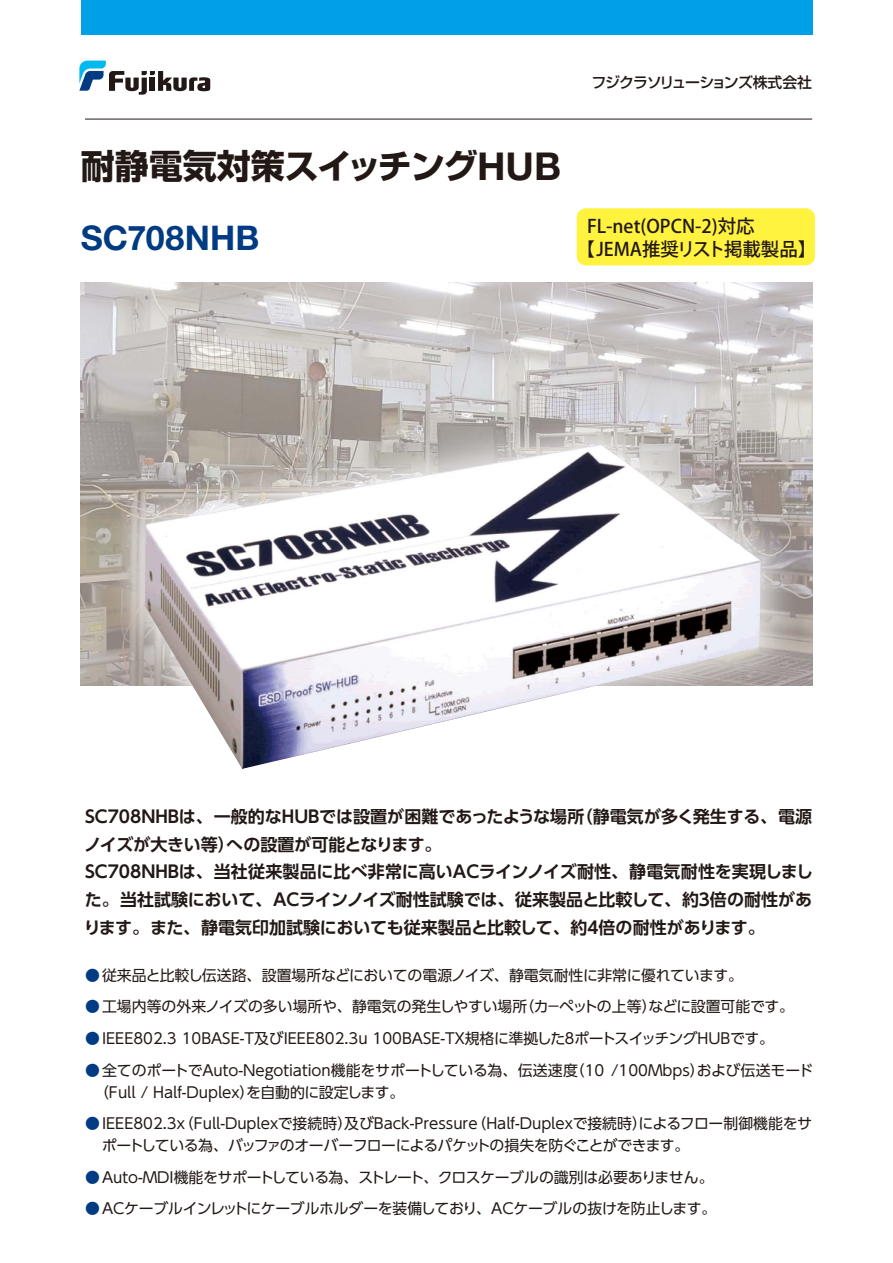
<style>
.page{position:relative;width:893px;height:1263px;background:#fff}
.page>*{position:absolute;margin:0;border:0;box-sizing:border-box;transform-origin:0 0}
.t1{font:700 34.05px "Shin Go Pro";letter-spacing:-.005em;color:#221815}
.t2{font:700 34.05px "Helvetica Neue LT Std";color:#003b83}
.t3{font:500 18.45px/22.2px "Koz Go Pro";color:#221815}
.t4{font:700 16.95px/27.6px "UD Shin Go Pro De";color:#221815}
.t5{font:14.85px/21.3px "UD Shin Go Pro";color:#221815}
.t6{font:14.85px "UD Shin Go Pro";letter-spacing:-.02em;color:#221815}
.t7{font:500 14.85px "Shin Go Pro";letter-spacing:-.06em;color:#221815}
.s1{font-family:"Helvetica Neue LT Std";font-size:38.4px}
.s2{color:#003b83}
</style>
<div class="page">
<svg style="left:79px;top:61px;width:131px;height:34px"></svg>
<img style="left:81px;top:283px;width:731px;height:402px">
<div style="left:104px;top:405px;width:697px;height:403px;background:#fff;opacity:.75"></div>
<img style="left:145px;top:444px;width:616px;height:325px">
<div style="left:81px;top:0;width:731px;height:34px;background:#00a0e9"></div>
<hr style="left:85px;top:119px;width:727px;height:1px;background:#221815">
<div style="left:577px;top:208px;width:238px;height:57px;background:#fff33f;border-radius:9px"></div>
<h1 class="t1" style="left:81px;top:139px;width:482px">耐静電気対策スイッチング<span class="s1">HUB</span></h1>
<p class="t7" style="left:591px;top:70px;width:222px">フジクラソリューションズ株式会社</p>
<h1 class="t2" style="left:81px;top:217px;width:180px">SC708NHB</h1>
<p class="t3" style="left:576px;top:216px;width:241px;text-indent:11px">FL-net(OPCN-2)対応【JEMA推奨リスト掲載製品】</p>
<p class="t4" style="left:84px;top:802px;width:731px">SC708NHBは、一般的なHUBでは設置が困難であったような場所（静電気が多く発生する、電源ノイズが大きい等）への設置が可能となります。<br>SC708NHBは、当社従来製品に比べ非常に高いACラインノイズ耐性、静電気耐性を実現しました。当社試験において、ACラインノイズ耐性試験では、従来製品と比較して、約３倍の耐性があります。また、静電気印加試験においても従来製品と比較して、約４倍の耐性があります。</p>
<p class="t5" style="left:85px;top:964px;width:659px"><span class="s2">●</span> 従来品と比較し伝送路、設置場所などにおいての電源ノイズ、静電気耐性に非常に優れています。</p>
<p class="t5" style="left:85px;top:996px;width:710px"><span class="s2">●</span> 工場内等の外来ノイズの多い場所や、静電気の発生しやすい場所（カ－ペットの上等）などに設置可能です。</p>
<p class="t5" style="left:85px;top:1027px;width:691px"><span class="s2">●</span> IEEE802.3 10BASE-T及びIEEE802.3u 100BASE-TX規格に準拠した８ポートスイッチングHUBです。</p>
<p class="t5" style="left:94px;top:1059px;width:721px;text-indent:-9px"><span class="s2">●</span> 全てのポートでAuto-Negotiation機能をサポートしている為、伝送速度（10 /100Mbps）および伝送モード（Full / Half-Duplex）を自動的に設定します。</p>
<p class="t5" style="left:102px;top:1113px;width:712px;text-indent:-17px"><span class="s2">●</span> IEEE802.3x（Full-Duplexで接続時）及びBack-Pressure（Half-Duplexで接続時）によるフロー制御機能をサポートしている為、バッファのオーバーフローによるパケットの損失を防ぐことができます。</p>
<p class="t5" style="left:85px;top:1166px;width:630px"><span class="s2">●</span> Auto-MDI機能をサポートしている為、ストレート、クロスケーブルの識別は必要ありません。</p>
<p class="t6" style="left:85px;top:1197px;width:633px"><span class="s2">●</span> ACケーブルインレットにケーブルホルダーを装備しており、ACケーブルの抜けを防止します。</p>
</div>
